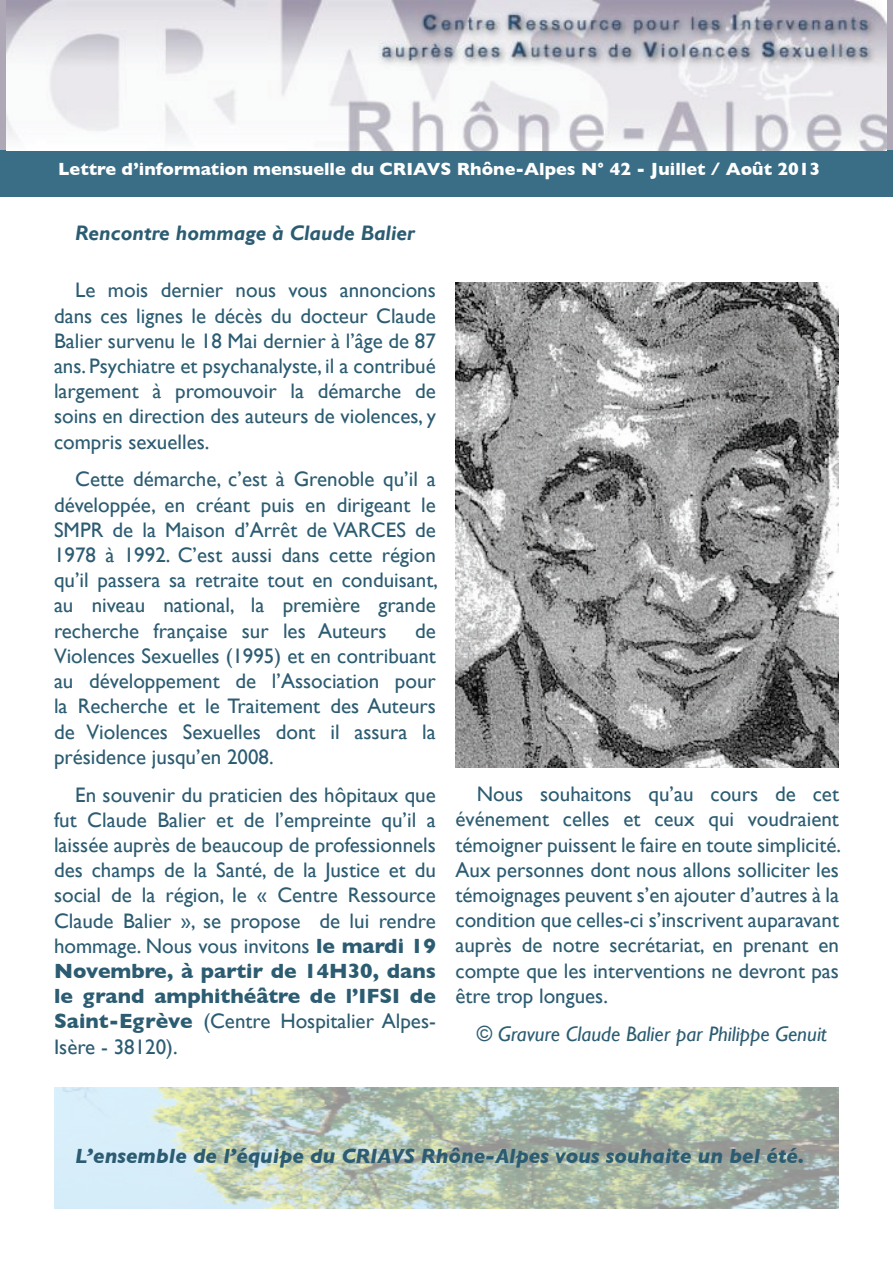
<style>
.page{position:relative;width:893px;height:1263px;background:#fff}
.page>*{position:absolute;margin:0;border:0;box-sizing:border-box;transform-origin:0 0}
.t1{font:21px/25.2px "Gill Sans";color:#2c5c72;text-align:justify}
.t2{font:italic 700 21px "Gill Sans";color:#2c5c72}
.t3{font:italic 21px "Gill Sans";color:#2c5c72}
.t4{font:italic 700 21px "Gill Sans";color:#2c5c72}
.t5{font:700 18px "Gill Sans";color:#fff}
.s1{font-weight:700}
</style>
<div class="page">
<img style="left:54px;top:1087px;width:785px;height:122px">
<div style="left:0;top:150px;width:893px;height:47px;background:#396e86"></div>
<img style="left:455px;top:283px;width:384px;height:484px">
<img style="left:6px;top:0;width:881px;height:151px">
<p class="t5" style="left:58px;top:159px;width:763px">Lettre d’information mensuelle du CRIAVS Rhône-Alpes N° 42 - Juillet / Août 2013</p>
<p class="t4" style="left:75px;top:220px;width:341px">Rencontre hommage à Claude Balier</p>
<p class="t1" style="left:54px;top:277px;width:383px;text-indent:21px">Le mois dernier nous vous annoncions dans ces lignes le décès du docteur Claude Balier survenu le 18 Mai dernier à l’âge de 87 ans. Psychiatre et psychanalyste, il a contribué largement à promouvoir la démarche de soins en direction des auteurs de violences, y compris sexuelles.</p>
<p class="t1" style="left:54px;top:467px;width:385px;text-indent:21px">Cette démarche, c’est à Grenoble qu’il a développée, en créant puis en dirigeant le SMPR de la Maison d’Arrêt de VARCES de 1978 à 1992. C’est aussi dans cette région qu’il passera sa retraite tout en conduisant, au niveau national, la première grande recherche française sur les Auteurs</p>
<p class="t1" style="left:54px;top:618px;width:383px;text-indent:361px">de Violences Sexuelles (1995) et en contribuant au développement de l’Association pour la Recherche et le Traitement des Auteurs de Violences Sexuelles dont il assura la présidence jusqu’en 2008.</p>
<p class="t1" style="left:54px;top:782px;width:383px;text-indent:21px">En souvenir du praticien des hôpitaux que fut Claude Balier et de l’empreinte qu’il a laissée auprès de beaucoup de professionnels des champs de la Santé, de la Justice et du social de la région, le « Centre Ressource Claude Balier », se propose de lui rendre hommage. Nous vous invitons <span class="s1">le mardi 19<br>Novembre, à partir de 14H30, dans le grand amphithéâtre de l’IFSI de Saint-Egrève</span> (Centre Hospitalier Alpes-Isère - 38120).</p>
<p class="t1" style="left:455px;top:781px;width:387px;text-indent:21px">Nous souhaitons qu’au cours de cet événement celles et ceux qui voudraient témoigner puissent le faire en toute simplicité.<br>Aux personnes dont nous allons solliciter les témoignages peuvent s’en ajouter d’autres à la condition que celles-ci s’inscrivent auparavant auprès de notre secrétariat, en prenant en compte que les interventions ne devront pas être trop longues.</p>
<p class="t3" style="left:477px;top:1022px;width:352px">© Gravure Claude Balier par Philippe Genuit</p>
<p class="t2" style="left:75px;top:1143px;width:731px">L’ensemble de l’équipe du CRIAVS Rhône-Alpes vous souhaite un bel été.</p>
</div>
